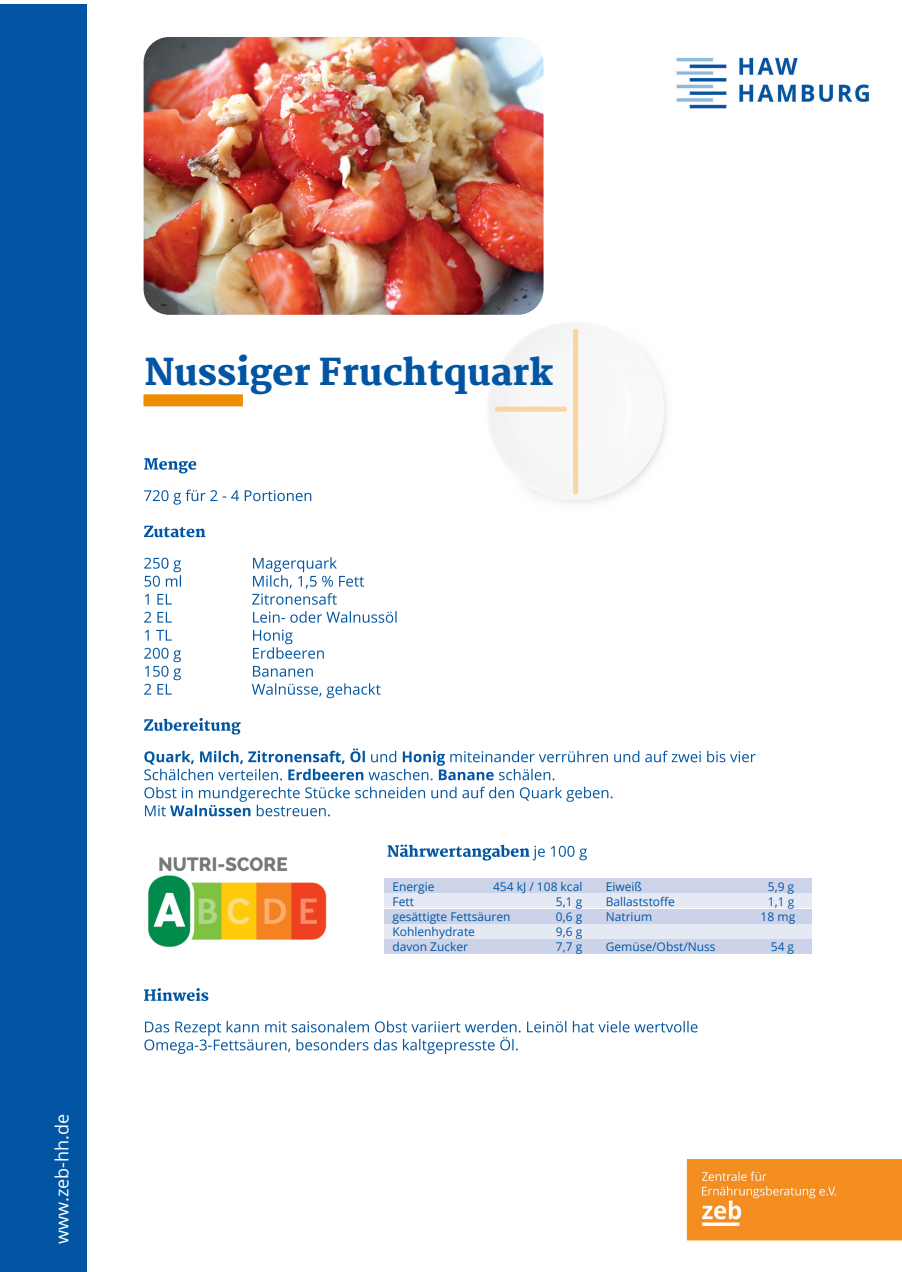
<style>
.page{position:relative;width:902px;height:1272px;background:#fff}
.page>*{position:absolute;margin:0;border:0;box-sizing:border-box;transform-origin:0 0}
.t1{font:800 36px "Martel";color:#0155a2}
.t2{font:18px "Open Sans";color:#fff}
.t3{font:12px "Open Sans";color:#0155a2}
</style>
<div class="page">
<div style="left:573px;top:329px;width:5px;height:165px;background:#f9d5a4;border-radius:3px"></div>
<div style="left:494px;top:406px;width:73px;height:6px;background:#f9d5a4;border-radius:3px"></div>
<div style="left:0;top:4px;width:86px;height:1267px;background:#0155a2"></div>
<img style="left:676px;top:57px;width:194px;height:52px">
<svg style="left:686px;top:1159px;width:215px;height:82px;background:#f5942e"></svg>
<img style="left:144px;top:37px;width:399px;height:278px">
<div style="left:143px;top:394px;width:100px;height:12px;background:#f08c00;border:6px solid #f08c00"></div>
<svg style="left:144px;top:1020px;width:553px;height:33px"></svg>
<svg style="left:144px;top:988px;width:64px;height:13px"></svg>
<svg style="left:387px;top:844px;width:200px;height:16px"></svg>
<svg style="left:144px;top:786px;width:468px;height:30px"></svg>
<svg style="left:144px;top:748px;width:611px;height:32px"></svg>
<svg style="left:144px;top:718px;width:96px;height:16px"></svg>
<svg style="left:144px;top:629px;width:236px;height:69px"></svg>
<svg style="left:144px;top:611px;width:252px;height:11px"></svg>
<svg style="left:144px;top:557px;width:220px;height:47px"></svg>
<svg style="left:144px;top:525px;width:61px;height:12px"></svg>
<svg style="left:144px;top:489px;width:167px;height:15px"></svg>
<svg style="left:144px;top:458px;width:52px;height:15px"></svg>
<div style="left:384px;top:908px;width:427px;height:15px;background:#ccd3e9"></div>
<div style="left:384px;top:878px;width:427px;height:14px;background:#cdd4e9"></div>
<div style="left:384px;top:893px;width:427px;height:15px;background:#e5e9f4"></div>
<div style="left:384px;top:923px;width:427px;height:15px;background:#e5e9f4"></div>
<div style="left:384px;top:939px;width:427px;height:14px;background:#ccd3e9"></div>
<img style="left:148px;top:857px;width:179px;height:90px">
<p class="t1" style="left:144px;top:351px;width:410px">Nussiger Fruchtquark</p>
<p class="t2" style="left:49px;top:1243px;width:132px;rotate:-90deg">www.zeb-hh.de</p>
<p class="t3" style="left:392px;top:878px;width:44px">Energie</p>
<p class="t3" style="left:493px;top:878px;width:91px">454 kJ / 108 kcal</p>
<p class="t3" style="left:392px;top:893px;width:23px">Fett</p>
<p class="t3" style="left:556px;top:893px;width:28px">5,1 g</p>
<p class="t3" style="left:392px;top:908px;width:120px">gesättigte Fettsäuren</p>
<p class="t3" style="left:556px;top:908px;width:28px">0,6 g</p>
<p class="t3" style="left:392px;top:923px;width:84px">Kohlenhydrate</p>
<p class="t3" style="left:556px;top:923px;width:28px">9,6 g</p>
<p class="t3" style="left:392px;top:938px;width:77px">davon Zucker</p>
<p class="t3" style="left:556px;top:938px;width:28px">7,7 g</p>
<p class="t3" style="left:605px;top:878px;width:38px">Eiweiß</p>
<p class="t3" style="left:767px;top:878px;width:28px">5,9 g</p>
<p class="t3" style="left:605px;top:893px;width:71px">Ballaststoffe</p>
<p class="t3" style="left:767px;top:893px;width:28px">1,1 g</p>
<p class="t3" style="left:605px;top:908px;width:48px">Natrium</p>
<p class="t3" style="left:760px;top:908px;width:36px">18 mg</p>
<p class="t3" style="left:605px;top:938px;width:111px">Gemüse/Obst/Nuss</p>
<p class="t3" style="left:770px;top:938px;width:25px">54 g</p>
</div>
